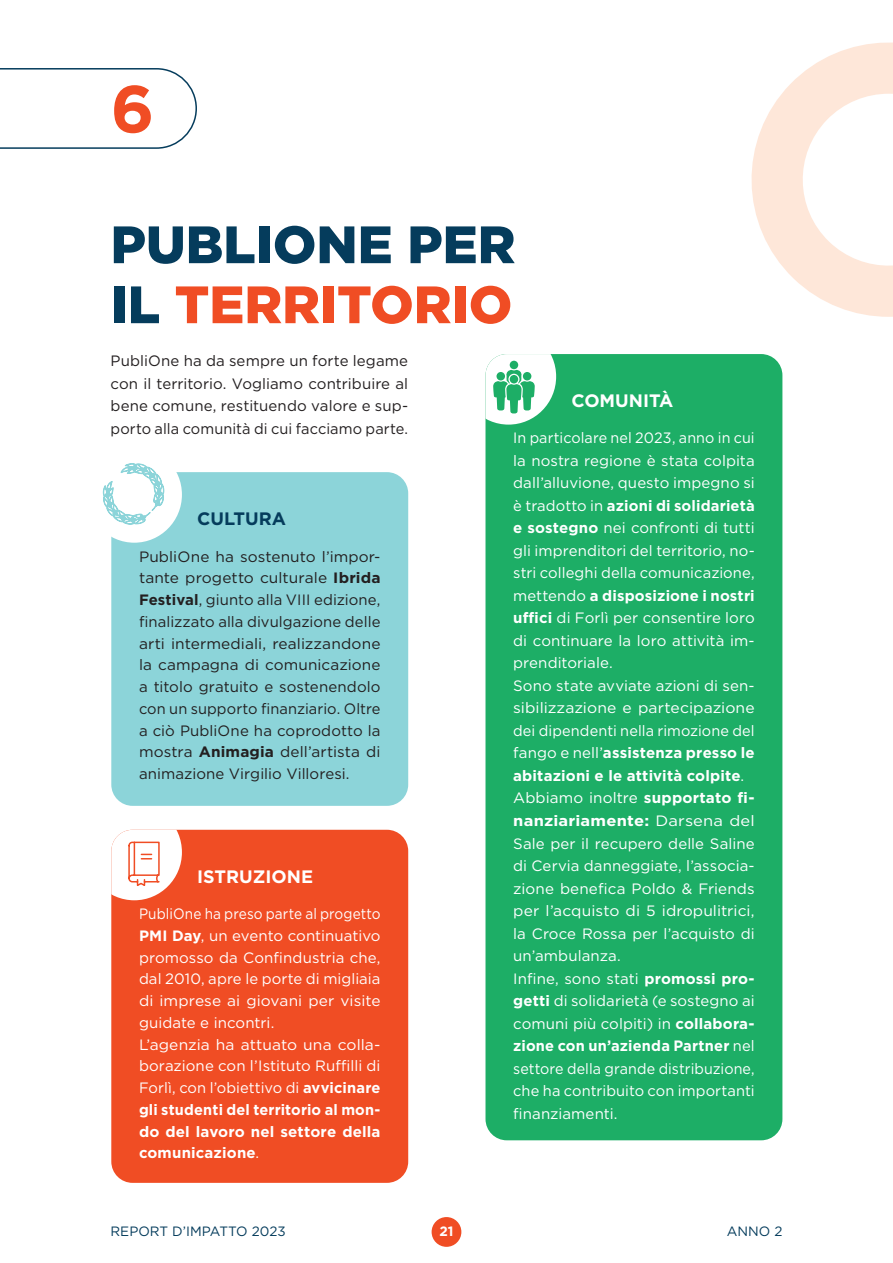
<style>
.page{position:relative;width:893px;height:1263px;background:#fff}
.page>*{position:absolute;margin:0;border:0;box-sizing:border-box;transform-origin:0 0}
.t1{font:700 66.45px "Gotham";color:#f04d24}
.t2{font:900 52.5px/60px "Gotham";color:#053c5c}
.t3{font:700 18px "Gotham";color:#fff}
.t4{font:700 18px "Gotham";color:#053c5c}
.t5{font:15px/22.5px "Gotham";letter-spacing:.005em;color:#fff;scale:.95 1}
.t6{font:15px/21.8px "Gotham";letter-spacing:.005em;color:#231f20;text-align:justify}
.t7{font:15px/21.8px "Gotham";letter-spacing:.005em;color:#fff;scale:.91 1}
.t8{font:13.5px "Gotham";color:#053c5c}
.t9{font:700 13.5px "Gotham";color:#fff}
.s1{color:#f04d24}
.s2{font-weight:700}
</style>
<div class="page">
<svg style="left:751px;top:42px;width:142px;height:275px"></svg>
<div style="left:485px;top:354px;width:297px;height:786px;background:#1dae66;border-radius:21px"></div>
<svg style="left:485px;top:354px;width:71px;height:71px"></svg>
<div style="left:510px;top:375px;width:8px;height:8px;background:#1dae66;border-radius:50%"></div>
<div style="left:111px;top:830px;width:297px;height:353px;background:#f04d24;border-radius:21px"></div>
<svg style="left:111px;top:830px;width:71px;height:70px"></svg>
<div style="left:111px;top:472px;width:297px;height:334px;background:#8cd4d9;border-radius:21px"></div>
<div style="left:87px;top:447px;width:95px;height:96px;background:#fff;border-radius:50%"></div>
<svg style="left:103px;top:463px;width:61px;height:62px"></svg>
<svg style="left:0;top:68px;width:197px;height:81px"></svg>
<div style="left:432px;top:1217px;width:29px;height:30px;background:#f04d24;border-radius:50%"></div>
<h1 class="t1" style="left:111px;top:65px;width:45px">6</h1>
<h2 class="t2" style="left:111px;top:214px;width:406px">PUBLIONE PER<br>IL <span class="s1">TERRITORIO</span></h2>
<p class="t6" style="left:111px;top:349px;width:299px;line-height:22.5px">PubliOne ha da sempre un forte legame con il territorio. Vogliamo contribuire al bene comune, restituendo valore e sup&shy;porto alla comunità di cui facciamo parte.</p>
<p class="t4" style="left:197px;top:507px;width:90px">CULTURA</p>
<p class="t6" style="left:139px;top:545px;width:243px">PubliOne ha sostenuto l’impor&shy;tante progetto culturale <span class="s2">Ibrida Festival</span>, giunto alla VIII edizione, finalizzato alla divulgazione delle arti intermediali, realizzandone la campagna di comunicazione a titolo gratuito e sostenendolo con un supporto finanziario. Oltre a ciò PubliOne ha coprodotto la mostra <span class="s2">Animagia</span> dell’artista di animazione Virgilio Villoresi.</p>
<p class="t3" style="left:197px;top:864px;width:117px">ISTRUZIONE</p>
<p class="t7" style="left:139px;top:903px;width:267px">PubliOne ha preso parte al progetto<br><span class="s2">PMI Day</span>, un evento continuativo promosso da Confindustria che, dal 2010, apre le porte di migliaia di imprese ai giovani per visite guidate e incontri.<br>L’agenzia ha attuato una colla&shy;borazione con l’Istituto Ruffilli di<br>Forlì, con l’obiettivo di <span class="s2">avvicinare gli studenti del territorio al mon&shy;do del lavoro nel settore della comunicazione</span>.</p>
<p class="t3" style="left:571px;top:389px;width:103px">COMUNITÀ</p>
<p class="t5" style="left:513px;top:427px;width:256px">In particolare nel 2023, anno in cui la nostra regione è stata colpita dall’alluvione, questo impegno si è tradotto in <span class="s2">azioni di solidarietà e sostegno</span> nei confronti di tutti gli imprenditori del territorio, no&shy;stri colleghi della comunicazione, mettendo <span class="s2">a disposizione i nostri uffici</span> di Forlì per consentire loro di continuare la loro attività im&shy;prenditoriale.<br>Sono state avviate azioni di sen&shy;sibilizzazione e partecipazione dei dipendenti nella rimozione del fango e nell’<span class="s2">assistenza presso le abitazioni e le attività colpite</span>.<br>Abbiamo inoltre <span class="s2">supportato fi&shy;nanziariamente:</span> Darsena del<br>Sale per il recupero delle Saline di Cervia danneggiate, l’associa&shy;zione benefica Poldo &amp; Friends per l’acquisto di 5 idropulitrici, la Croce Rossa per l’acquisto di un’ambulanza.<br>Infine, sono stati <span class="s2">promossi pro&shy;getti</span> di solidarietà (e sostegno ai comuni più colpiti) in <span class="s2">collabora&shy;zione con un’azienda Partner</span> nel settore della grande distribuzione, che ha contribuito con importanti finanziamenti.</p>
<p class="t8" style="left:111px;top:1222px;width:177px">REPORT D’IMPATTO 2023</p>
<p class="t9" style="left:439px;top:1222px;width:16px">21</p>
<p class="t8" style="left:727px;top:1222px;width:57px">ANNO 2</p>
</div>
